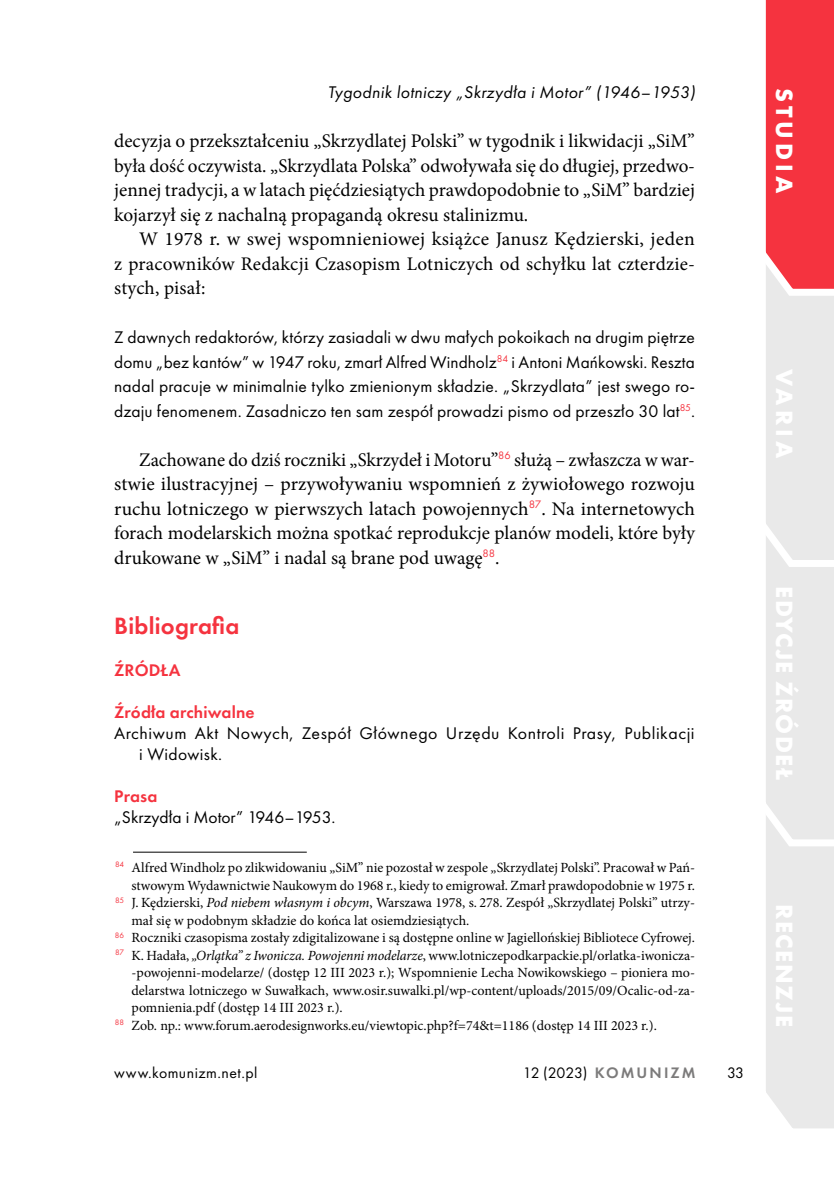
<style>
.page{position:relative;width:834px;height:1191px;background:#fff}
.page>*{position:absolute;margin:0;border:0;box-sizing:border-box;transform-origin:0 0}
.t1{font:700 24.5px "Futura PT";letter-spacing:.075em;color:#fff}
.t2{font:600 24.5px "Futura PT";letter-spacing:.01em;color:#f5333f}
.t3{font:19.25px/24.5px "Minion Pro";color:#000;text-align:justify}
.t4{font:17.5px/24.5px "Futura PT";letter-spacing:.01em;color:#000;text-align:justify}
.t5{font:17.5px/21px "Futura PT";letter-spacing:.03em;color:#000}
.t6{font:italic 17.5px "Futura PT";letter-spacing:.02em;color:#000}
.t7{font:600 17.5px "Futura PT";letter-spacing:.01em;color:#f5333f}
.t8{font:15.75px "Futura PT";letter-spacing:.03em;color:#000}
.t9{font:14px "Minion Pro";color:#000}
.s1{font-style:italic}
.s2{font-weight:600;color:#7c7b7b}
</style>
<div class="page">
<svg style="left:765px;top:0;width:68px;height:1128px;background:#ecbdc0"></svg>
<hr style="left:133px;top:851px;width:174px;height:1px;background:#000">
<p class="t6" style="left:328px;top:82px;width:369px">Tygodnik lotniczy „Skrzydła i Motor” (1946–1953)</p>
<h1 class="t1" style="left:799px;top:88px;width:107px;rotate:90deg">STUDIA</h1>
<p class="t3" style="left:114px;top:129px;width:582px">decyzja o przekształceniu „Skrzydlatej Polski” w tygodnik i likwidacji „SiM” była dość oczywista. „Skrzydlata Polska” odwoływała się do długiej, przedwo&shy;jennej tradycji, a w latach pięćdziesiątych prawdopodobnie to „SiM” bardziej kojarzył się z nachalną propagandą okresu stalinizmu.</p>
<h2 class="t3" style="left:114px;top:227px;width:582px;text-indent:25px">W 1978 r. w swej wspomnieniowej książce Janusz Kędzierski, jeden z pracowników Redakcji Czasopism Lotniczych od schyłku lat czterdzie&shy;stych, pisał:</h2>
<p class="t4" style="left:114px;top:325px;width:582px">Z dawnych redaktorów, którzy zasiadali w dwu małych pokoikach na drugim piętrze domu „bez kantów” w 1947 roku, zmarł Alfred Windholz<sup>84</sup> i Antoni Mańkowski. Reszta nadal pracuje w minimalnie tylko zmienionym składzie. „Skrzydlata” jest swego ro&shy;dzaju fenomenem. Zasadniczo ten sam zespół prowadzi pismo od przeszło 30 lat<sup>85</sup>.</p>
<p class="t3" style="left:114px;top:447px;width:582px;text-indent:25px">Zachowane do dziś roczniki „Skrzydeł i Motoru”<sup>86</sup> służą – zwłaszcza w war&shy;stwie ilustracyjnej – przywoływaniu wspomnień z żywiołowego rozwoju ruchu lotniczego w pierwszych latach powojennych<sup>87</sup>. Na internetowych forach modelarskich można spotkać reprodukcje planów modeli, które były drukowane w „SiM” i nadal są brane pod uwagę<sup>88</sup>.</p>
<h1 class="t1" style="left:799px;top:369px;width:91px;rotate:90deg">VARIA</h1>
<h1 class="t2" style="left:114px;top:610px;width:127px">Bibliografia</h1>
<p class="t7" style="left:114px;top:659px;width:68px">ŹRÓDŁA</p>
<p class="t7" style="left:114px;top:701px;width:142px">Źródła archiwalne</p>
<p class="t5" style="left:139px;top:722px;width:557px;text-indent:-25px">Archiwum Akt Nowych, Zespół Głównego Urzędu Kontroli Prasy, Publikacji i Widowisk.</p>
<p class="t7" style="left:114px;top:785px;width:45px">Prasa</p>
<p class="t4" style="left:114px;top:804px;width:223px">„Skrzydła i Motor” 1946–1953.</p>
<p class="t9" style="left:115px;top:858px;width:581px"><sup>84</sup> Alfred Windholz po zlikwidowaniu „SiM” nie pozostał w zespole „Skrzydlatej Polski”. Pracował w Pań-</p>
<p class="t9" style="left:131px;top:875px;width:565px">stwowym Wydawnictwie Naukowym do 1968 r., kiedy to emigrował. Zmarł prawdopodobnie w 1975 r.</p>
<p class="t9" style="left:115px;top:893px;width:581px"><sup>85</sup> J. Kędzierski, <span class="s1">Pod niebem własnym i obcym</span>, Warszawa 1978, s. 278. Zespół „Skrzydlatej Polski” utrzy-</p>
<p class="t9" style="left:131px;top:910px;width:339px">mał się w podobnym składzie do końca lat osiemdziesiątych.</p>
<p class="t9" style="left:115px;top:928px;width:581px"><sup>86</sup> Roczniki czasopisma zostały zdigitalizowane i są dostępne online w Jagiellońskiej Bibliotece Cyfrowej.</p>
<p class="t9" style="left:115px;top:945px;width:581px"><sup>87</sup> K. Hadała, <span class="s1">„Orlątka” z Iwonicza. Powojenni modelarze</span>, www.lotniczepodkarpackie.pl/orlatka-iwonicza-</p>
<p class="t9" style="left:131px;top:963px;width:565px">-powojenni-modelarze/ (dostęp 12 III 2023 r.); Wspomnienie Lecha Nowikowskiego – pioniera mo-</p>
<p class="t9" style="left:131px;top:980px;width:565px">delarstwa lotniczego w Suwałkach, www.osir.suwalki.pl/wp-content/uploads/2015/09/Ocalic-od-za-</p>
<p class="t9" style="left:131px;top:998px;width:213px">pomnienia.pdf (dostęp 14 III 2023 r.).</p>
<p class="t9" style="left:115px;top:1015px;width:543px"><sup>88</sup> Zob. np.: www.forum.aerodesignworks.eu/viewtopic.php?f=74&amp;t=1186 (dostęp 14 III 2023 r.).</p>
<p class="t8" style="left:114px;top:1063px;width:145px">www.komunizm.net.pl</p>
<p class="t8" style="left:522px;top:1063px;width:174px">12 (2023) <span class="s2">KOMUNIZM</span></p>
<p class="t8" style="left:726px;top:1063px;width:19px">33</p>
<h1 class="t1" style="left:799px;top:586px;width:196px;rotate:90deg">EDYCJE ŹRÓDEŁ</h1>
<h1 class="t1" style="left:799px;top:904px;width:124px;rotate:90deg">RECENZJE</h1>
</div>
